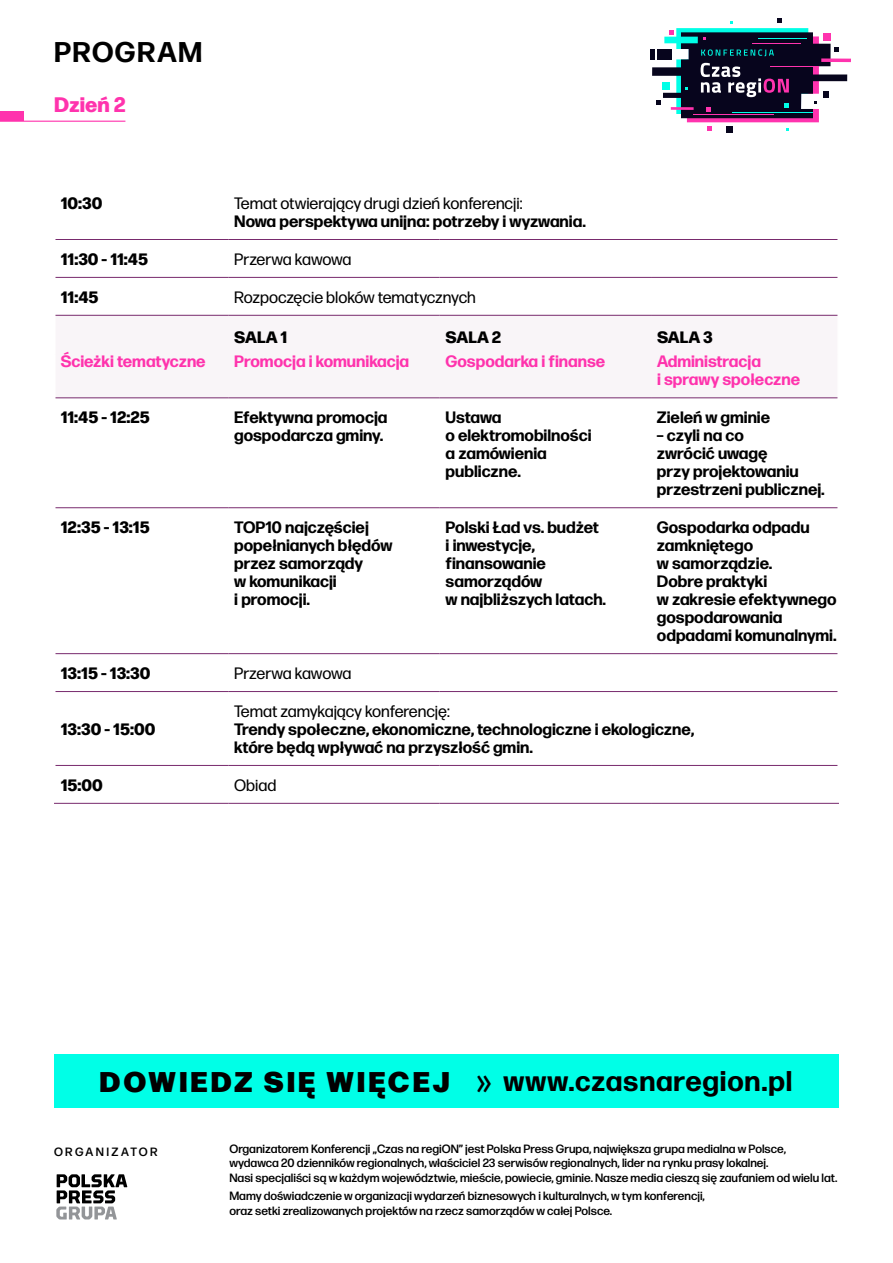
<style>
.page{position:relative;width:893px;height:1263px;background:#fff}
.page>*{position:absolute;margin:0;border:0;box-sizing:border-box;transform-origin:0 0}
.t1{font:700 28.5px "Forma DJR Text";letter-spacing:.03em;color:#000}
.t2{font:700 28.5px "Forma DJR Text";letter-spacing:.05em;color:#000}
.t3{font:800 21px "Forma DJR Text";color:#ff33ad}
.t4{font:700 16.5px/18px "Forma DJR Text";color:#000}
.t5{font:16.5px "Forma DJR Text";color:#000}
.t6{font:800 16.5px "Forma DJR Text";color:#000}
.t7{font:700 16.5px/18px "Forma DJR Text";color:#ff33ad}
.t8{font:16.5px "Forma DJR Text";letter-spacing:-.02em;color:#000}
.t9{font:500 12px/14.4px "Forma DJR Text";color:#000}
.t10{font:500 12px "Forma DJR Text";letter-spacing:.2em;color:#000}
.s1{font-weight:900}
.s2{font-family:"Lato";font-weight:400;font-size:42px}
</style>
<div class="page">
<hr style="left:56px;top:239px;width:172px;height:1px;background:#782a6d">
<hr style="left:228px;top:239px;width:212px;height:1px;background:#782a6d">
<hr style="left:440px;top:239px;width:211px;height:1px;background:#782a6d">
<hr style="left:651px;top:239px;width:186px;height:1px;background:#782a6d">
<hr style="left:56px;top:277px;width:172px;height:1px;background:#782a6d">
<hr style="left:228px;top:277px;width:212px;height:1px;background:#782a6d">
<hr style="left:440px;top:277px;width:211px;height:1px;background:#782a6d">
<hr style="left:651px;top:277px;width:186px;height:1px;background:#782a6d">
<hr style="left:56px;top:315px;width:172px;height:1px;background:#782a6d">
<hr style="left:228px;top:315px;width:212px;height:1px;background:#782a6d">
<hr style="left:440px;top:315px;width:211px;height:1px;background:#782a6d">
<hr style="left:651px;top:315px;width:186px;height:1px;background:#782a6d">
<hr style="left:56px;top:397px;width:172px;height:1px;background:#782a6d">
<hr style="left:228px;top:397px;width:212px;height:1px;background:#782a6d">
<hr style="left:440px;top:397px;width:211px;height:1px;background:#782a6d">
<hr style="left:651px;top:397px;width:186px;height:1px;background:#782a6d">
<hr style="left:56px;top:507px;width:172px;height:1px;background:#782a6d">
<hr style="left:228px;top:507px;width:212px;height:1px;background:#782a6d">
<hr style="left:440px;top:507px;width:211px;height:1px;background:#782a6d">
<hr style="left:651px;top:507px;width:186px;height:1px;background:#782a6d">
<hr style="left:56px;top:653px;width:172px;height:1px;background:#782a6d">
<hr style="left:228px;top:653px;width:212px;height:1px;background:#782a6d">
<hr style="left:440px;top:653px;width:211px;height:1px;background:#782a6d">
<hr style="left:651px;top:653px;width:186px;height:1px;background:#782a6d">
<hr style="left:56px;top:691px;width:172px;height:1px;background:#782a6d">
<hr style="left:228px;top:691px;width:212px;height:1px;background:#782a6d">
<hr style="left:440px;top:691px;width:211px;height:1px;background:#782a6d">
<hr style="left:651px;top:691px;width:186px;height:1px;background:#782a6d">
<hr style="left:56px;top:765px;width:172px;height:1px;background:#782a6d">
<hr style="left:228px;top:765px;width:212px;height:1px;background:#782a6d">
<hr style="left:440px;top:765px;width:211px;height:1px;background:#782a6d">
<hr style="left:651px;top:765px;width:186px;height:1px;background:#782a6d">
<hr style="left:54px;top:803px;width:174px;height:1px;background:#782a6d">
<hr style="left:228px;top:803px;width:212px;height:1px;background:#782a6d">
<hr style="left:440px;top:803px;width:211px;height:1px;background:#782a6d">
<hr style="left:651px;top:803px;width:188px;height:1px;background:#782a6d">
<svg style="left:847px;top:58px;width:4px;height:4px"></svg>
<hr style="left:651px;top:49px;width:4px;height:11px;background:#07051d">
<svg style="left:652px;top:18px;width:195px;height:114px"></svg>
<hr style="left:0;top:121px;width:125px;height:1px;background:#ff33ad">
<div style="left:0;top:111px;width:24px;height:10px;background:#ff33ad"></div>
<svg style="left:56px;top:1174px;width:71px;height:45px"></svg>
<div style="left:54px;top:1054px;width:785px;height:53px;background:#00ffe7"></div>
<h1 class="t2" style="left:54px;top:34px;width:150px">PROGRAM</h1>
<p class="t3" style="left:54px;top:89px;width:73px">Dzień 2</p>
<p class="t6" style="left:61px;top:190px;width:43px">10:30</p>
<p class="t5" style="left:234px;top:193px;width:290px">Temat otwierający drugi dzień konferencji:</p>
<p class="t4" style="left:234px;top:212px;width:353px">Nowa perspektywa unijna: potrzeby i wyzwania.</p>
<p class="t6" style="left:61px;top:246px;width:89px">11:30 - 11:45</p>
<p class="t8" style="left:234px;top:249px;width:119px">Przerwa kawowa</p>
<p class="t6" style="left:61px;top:284px;width:39px">11:45</p>
<p class="t5" style="left:234px;top:287px;width:243px">Rozpoczęcie bloków tematycznych</p>
<p class="t6" style="left:234px;top:325px;width:55px">SALA 1</p>
<p class="t6" style="left:446px;top:325px;width:57px">SALA 2</p>
<p class="t6" style="left:657px;top:325px;width:57px">SALA 3</p>
<p class="t7" style="left:61px;top:352px;width:146px">Ścieżki tematyczne</p>
<p class="t7" style="left:234px;top:352px;width:176px">Promocja i komunikacja</p>
<p class="t7" style="left:446px;top:352px;width:161px">Gospodarka i finanse</p>
<p class="t7" style="left:657px;top:352px;width:145px">Administracja<br>i sprawy społeczne</p>
<p class="t6" style="left:61px;top:404px;width:91px">11:45 - 12:25</p>
<p class="t4" style="left:234px;top:408px;width:155px">Efektywna promocja gospodarcza gminy.</p>
<p class="t4" style="left:446px;top:408px;width:147px">Ustawa<br>o elektromobilności a zamówienia publiczne.</p>
<p class="t4" style="left:657px;top:408px;width:115px">Zieleń w gminie</p>
<p class="t4" style="left:657px;top:426px;width:169px">– czyli na co<br>zwrócić uwagę<br>przy projektowaniu przestrzeni publicznej.</p>
<p class="t6" style="left:61px;top:514px;width:91px">12:35 - 13:15</p>
<p class="t4" style="left:234px;top:518px;width:160px">TOP10 najczęściej popełnianych błędów przez samorządy<br>w komunikacji<br>i promocji.</p>
<p class="t4" style="left:446px;top:518px;width:162px">Polski Ład vs. budżet i inwestycje, finansowanie samorządów<br>w najbliższych latach.</p>
<p class="t4" style="left:657px;top:518px;width:181px">Gospodarka odpadu zamkniętego<br>w samorządzie.<br>Dobre praktyki<br>w zakresie efektywnego gospodarowania odpadami komunalnymi.</p>
<p class="t6" style="left:61px;top:660px;width:91px">13:15 - 13:30</p>
<p class="t8" style="left:234px;top:663px;width:119px">Przerwa kawowa</p>
<p class="t6" style="left:61px;top:716px;width:96px">13:30 - 15:00</p>
<p class="t5" style="left:234px;top:701px;width:217px">Temat zamykający konferencję:</p>
<p class="t4" style="left:234px;top:719px;width:462px">Trendy społeczne, ekonomiczne, technologiczne i ekologiczne, które będą wpływać na przyszłość gmin.</p>
<p class="t6" style="left:61px;top:772px;width:44px">15:00</p>
<p class="t5" style="left:234px;top:775px;width:44px">Obiad</p>
<h1 class="t1" style="left:99px;top:1063px;width:695px"><span class="s1">DOWIEDZ SIĘ WIĘCEJ</span> <span class="s2">»</span> www.czasnaregion.pl</h1>
<p class="t10" style="left:54px;top:1144px;width:105px">ORGANIZATOR</p>
<p class="t9" style="left:229px;top:1141px;width:609px">Organizatorem Konferencji „Czas na regiON” jest Polska Press Grupa, największa grupa medialna w Polsce, wydawca 20 dzienników regionalnych, właściciel 23 serwisów regionalnych, lider na rynku prasy lokalnej.<br>Nasi specjaliści są w każdym województwie, mieście, powiecie, gminie. Nasze media cieszą się zaufaniem od wielu lat.</p>
<p class="t9" style="left:229px;top:1189px;width:477px">Mamy doświadczenie w organizacji wydarzeń biznesowych i kulturalnych, w tym konferencji, oraz setki zrealizowanych projektów na rzecz samorządów w całej Polsce.</p>
</div>
